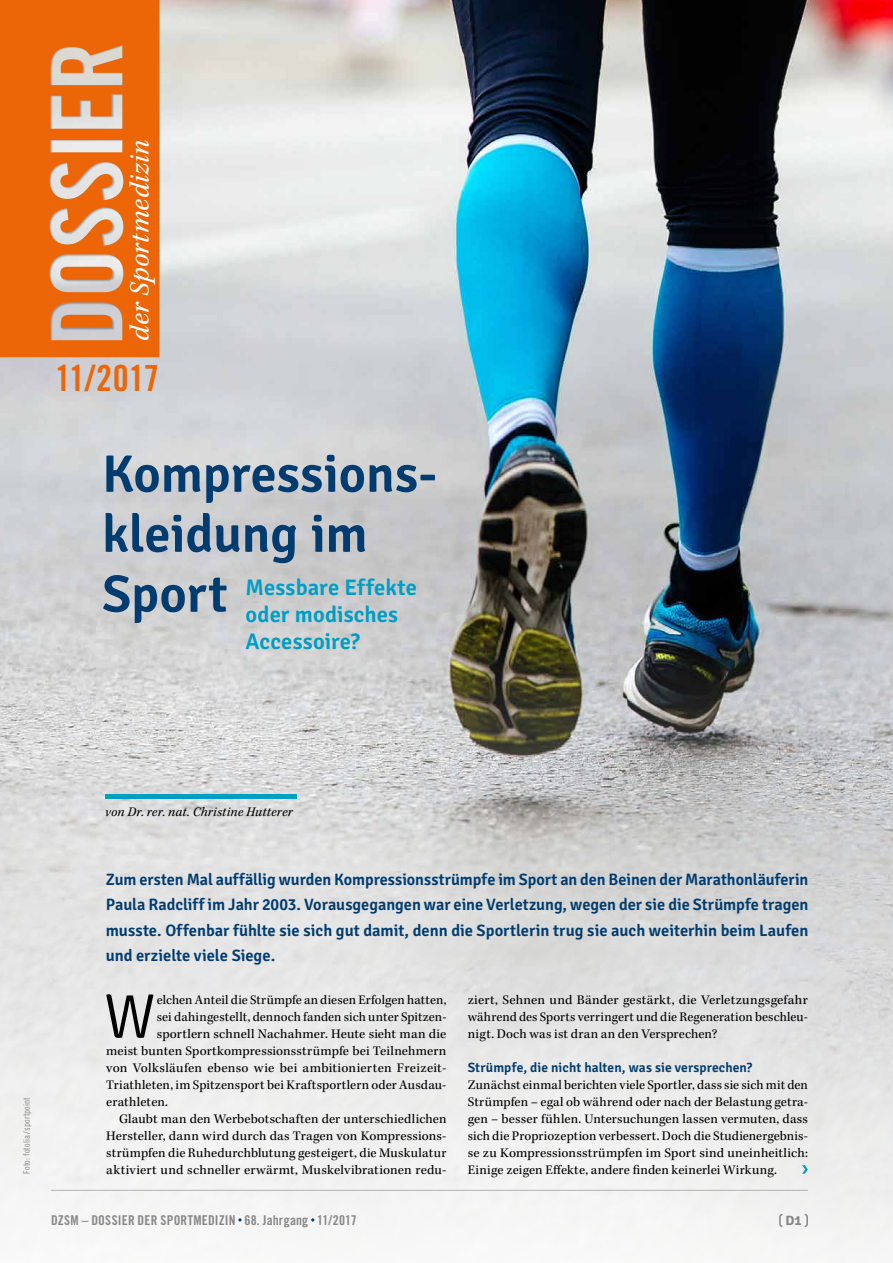
<style>
.page{position:relative;width:893px;height:1263px;background:#fff}
.page>*{position:absolute;margin:0;border:0;box-sizing:border-box;transform-origin:0 0}
.t1{font:300 62.85px "Signika";color:#000}
.t2{font:600 52.5px/60px "Signika";color:#003c70}
.t3{font:36px "Trade Gothic LT Std Bd Cn 20";letter-spacing:-.02em;color:#ec6608}
.t4{font:italic 28.5px "Kepler Std";letter-spacing:.01em;color:#fff}
.t5{font:600 22.5px/27px "Signika";letter-spacing:.005em;color:#009dc5}
.t6{font:600 16.5px/25.5px "Signika";color:#003c70;text-align:justify}
.t7{font:13.5px/17px "Kepler Std";letter-spacing:.01em;color:#000;text-align:justify}
.t8{font:13.5px "Trade Gothic LT Std Bd Cn 20";letter-spacing:.015em;color:#878787}
.t9{font:600 13.5px "Signika";letter-spacing:.005em;color:#003c70}
.t10{font:italic 13.5px "Kepler Std";letter-spacing:.015em;color:#000}
.t11{font:700 13.5px "Signika";color:#878787}
.t12{font:9px "Trade Gothic LT Std Cn 18";letter-spacing:.015em;color:#878787}
</style>
<div class="page">
<img style="left:0;top:0;width:893px;height:627px">
<svg style="left:0;top:627px;width:893px;height:627px"></svg>
<svg style="left:802px;top:1165px;width:6px;height:9px"></svg>
<hr style="left:105px;top:794px;width:192px;height:4px;background:#009dc5">
<hr style="left:51px;top:1190px;width:757px;height:1px;background:#b3b2b2">
<svg style="left:778px;top:1213px;width:6px;height:15px"></svg>
<svg style="left:803px;top:1213px;width:6px;height:15px"></svg>
<div style="left:0;top:0;width:159px;height:357px;background:#ec6608"></div>
<div style="left:48px;top:45px;width:76px;height:297px;background:#000;opacity:.3"></div>
<div style="left:128px;top:40px;width:30px;height:301px;background:#ec6608"></div>
<svg style="left:238px;top:1218px;width:4px;height:3px"></svg>
<h3 class="t4" style="left:123px;top:341px;width:202px;rotate:-90deg">der Sportmedizin</h3>
<h3 class="t3" style="left:55px;top:356px;width:106px">11/2017</h3>
<h2 class="t2" style="left:102px;top:445px;width:337px">Kompressions&shy;kleidung im<br>Sport</h2>
<h3 class="t5" style="left:246px;top:574px;width:173px">Messbare Effekte oder modisches<br>Accessoire?</h3>
<p class="t10" style="left:105px;top:804px;width:189px">von Dr. rer. nat. Christine Hutterer</p>
<p class="t12" style="left:21px;top:1174px;width:78px;rotate:-90deg">Foto: fotolia/sportpoint</p>
<p class="t6" style="left:106px;top:866px;width:704px">Zum ersten Mal auffällig wurden Kompressionsstrümpfe im Sport an den Beinen der Marathonläuferin Paula Radcliff im Jahr 2003. Vorausgegangen war eine Verletzung, wegen der sie die Strümpfe tragen musste. Offenbar fühlte sie sich gut damit, denn die Sportlerin trug sie auch weiterhin beim Laufen und erzielte viele Siege.</p>
<h1 class="t1" style="left:104px;top:982px;width:53px">W</h1>
<p class="t7" style="left:157px;top:991px;width:291px">elchen Anteil die Strümpfe an diesen Erfolgen hatten,</p>
<p class="t7" style="left:157px;top:1008px;width:291px">sei dahingestellt, dennoch fanden sich unter Spitzen-</p>
<p class="t7" style="left:157px;top:1025px;width:291px">sportlern schnell Nachahmer. Heute sieht man die</p>
<p class="t7" style="left:106px;top:1042px;width:342px">meist bunten Sportkompressionsstrümpfe bei Teilnehmern</p>
<p class="t7" style="left:106px;top:1059px;width:342px">von Volksläufen ebenso wie bei ambitionierten Freizeit-</p>
<p class="t7" style="left:106px;top:1076px;width:342px">Triathleten, im Spitzensport bei Kraftsportlern oder Ausdau-</p>
<p class="t7" style="left:106px;top:1093px;width:63px">erathleten.</p>
<p class="t7" style="left:119px;top:1110px;width:329px">Glaubt man den Werbebotschaften der unterschiedlichen</p>
<p class="t7" style="left:106px;top:1127px;width:342px">Hersteller, dann wird durch das Tragen von Kompressions-</p>
<p class="t7" style="left:106px;top:1144px;width:342px">strümpfen die Ruhedurchblutung gesteigert, die Muskulatur</p>
<p class="t7" style="left:106px;top:1161px;width:342px">aktiviert und schneller erwärmt, Muskelvibrationen redu-</p>
<p class="t8" style="left:51px;top:1212px;width:307px">DZSM – DOSSIER DER SPORTMEDIZIN 68. Jahrgang 11/2017</p>
<p class="t7" style="left:468px;top:991px;width:342px">ziert, Sehnen und Bänder gestärkt, die Verletzungsgefahr während des Sports verringert und die Regeneration beschleu&shy;nigt. Doch was ist dran an den Versprechen?</p>
<p class="t9" style="left:468px;top:1059px;width:286px">Strümpfe, die nicht halten, was sie versprechen?</p>
<p class="t7" style="left:468px;top:1076px;width:342px">Zunächst einmal berichten viele Sportler, dass sie sich mit den Strümpfen – egal ob während oder nach der Belastung getra&shy;gen – besser fühlen. Untersuchungen lassen vermuten, dass sich die Propriozeption verbessert. Doch die Studienergebnis&shy;se zu Kompressionsstrümpfen im Sport sind uneinheitlich:<br>Einige zeigen Effekte, andere finden keinerlei Wirkung.</p>
<p class="t11" style="left:785px;top:1212px;width:18px">D1</p>
</div>
